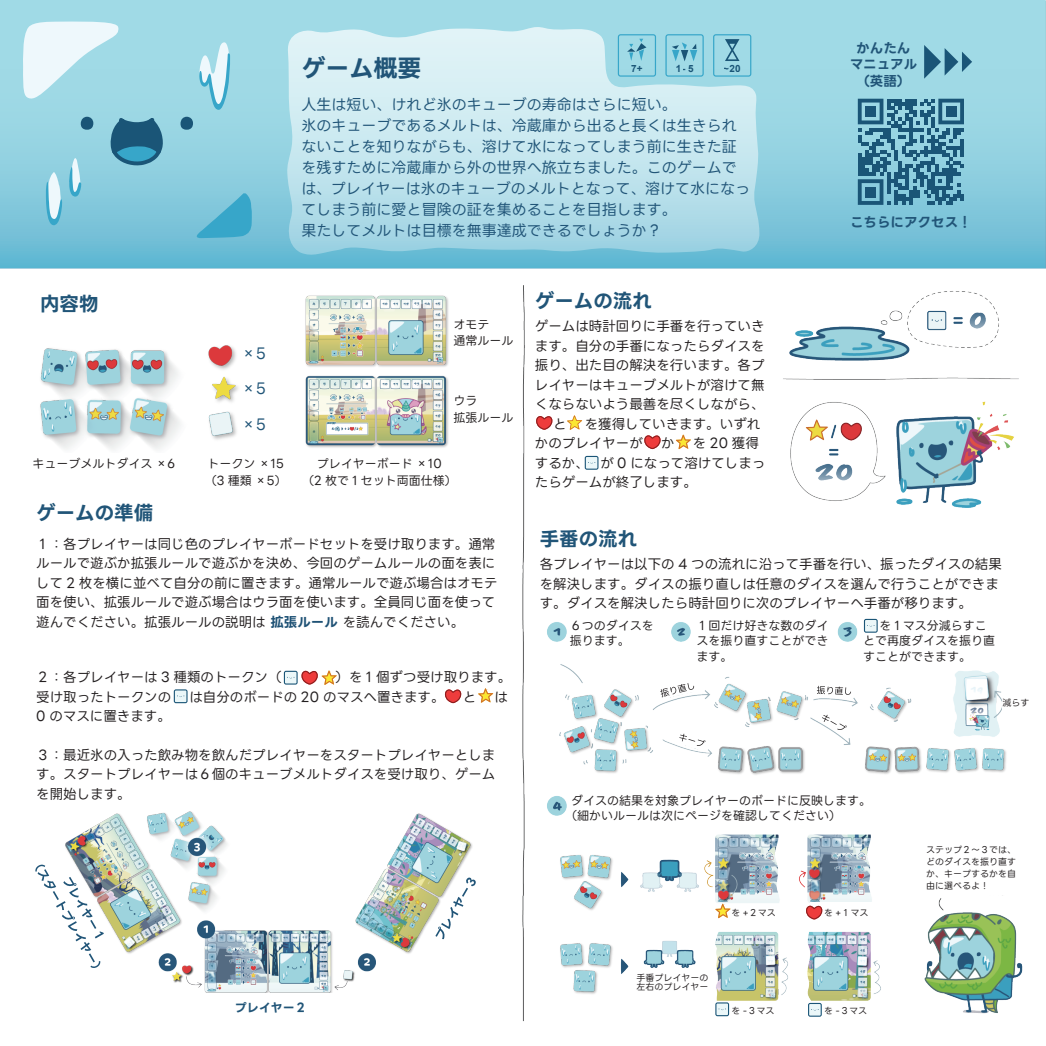
<style>
.page{position:relative;width:1046px;height:1046px;background:#fff}
.page>*{position:absolute;margin:0;border:0;box-sizing:border-box;transform-origin:0 0}
.t1{font:700 24px "LINE Seed JP App TTF";color:#215578}
.t2{font:700 19.5px "LINE Seed JP OTF";color:#215578}
.t3{font:15px/21px "LINE Seed JP OTF";color:#215578}
.t4{font:13.5px/19.5px "LINE Seed JP OTF";color:#231f20}
.t5{font:700 13.5px/16.5px "LINE Seed JP OTF";color:#215578;text-align:center}
.t6{font:12px/15px "LINE Seed JP OTF";color:#231f20}
.t7{font:700 12px "LINE Seed JP OTF";color:#215578}
.t8{font:700 9.9px "Arial";color:#1a5577}
.t9{font:9px/12px "LINE Seed JP OTF";color:#231f20}
.s1{font-weight:700;color:#1f5275}
</style>
<div class="page">
<img style="left:0;top:0;width:1046px;height:1022px">
<div style="left:0;top:0;width:1044px;height:267px;background:#a0dae6"></div>
<svg style="left:0;top:98px;width:1044px;height:169px"></svg>
<svg style="left:22px;top:21px;width:230px;height:217px"></svg>
<svg style="left:283px;top:27px;width:476px;height:230px"></svg>
<svg style="left:857px;top:99px;width:107px;height:106px"></svg>
<div style="left:865px;top:106px;width:11px;height:11px;background:#1a5577"></div>
<div style="left:945px;top:106px;width:11px;height:11px;background:#1a5577"></div>
<div style="left:865px;top:186px;width:11px;height:11px;background:#1a5577"></div>
<svg style="left:713px;top:34px;width:38px;height:43px"></svg>
<svg style="left:618px;top:34px;width:38px;height:43px"></svg>
<svg style="left:665px;top:34px;width:38px;height:43px"></svg>
<svg style="left:924px;top:45px;width:48px;height:34px"></svg>
<div style="left:22px;top:273px;width:156px;height:67px;background:#fff"></div>
<div style="left:23px;top:498px;width:489px;height:276px;background:#fff"></div>
<div style="left:537px;top:285px;width:234px;height:221px;background:#fff"></div>
<div style="left:540px;top:528px;width:448px;height:78px;background:#fff"></div>
<div style="left:572px;top:606px;width:86px;height:39px;background:#fff"></div>
<div style="left:694px;top:616px;width:129px;height:43px;background:#fff"></div>
<div style="left:863px;top:616px;width:141px;height:43px;background:#fff"></div>
<div style="left:856px;top:642px;width:86px;height:42px;background:#fff"></div>
<div style="left:572px;top:793px;width:334px;height:26px;background:#fff"></div>
<div style="left:651px;top:834px;width:41px;height:21px;background:#fff"></div>
<div style="left:634px;top:969px;width:70px;height:25px;background:#fff"></div>
<div style="left:531px;top:953px;width:24px;height:25px;background:#fff"></div>
<div style="left:921px;top:841px;width:99px;height:53px;background:#fff"></div>
<div style="left:711px;top:904px;width:66px;height:20px;background:#fff"></div>
<div style="left:726px;top:1001px;width:66px;height:20px;background:#fff"></div>
<div style="left:817px;top:1001px;width:66px;height:20px;background:#fff"></div>
<div style="left:810px;top:902px;width:65px;height:20px;background:#fff"></div>
<div style="left:880px;top:1000px;width:41px;height:22px;background:#fff"></div>
<div style="left:820px;top:682px;width:28px;height:14px;background:#fff"></div>
<div style="left:1002px;top:698px;width:29px;height:14px;background:#fff"></div>
<div style="left:193px;top:993px;width:158px;height:25px;background:#fff"></div>
<div style="left:184px;top:447px;width:117px;height:51px;background:#fff"></div>
<div style="left:312px;top:451px;width:138px;height:51px;background:#fff"></div>
<div style="left:453px;top:321px;width:61px;height:136px;background:#fff"></div>
<div style="left:241px;top:327px;width:36px;height:115px;background:#fff"></div>
<div style="left:46px;top:453px;width:125px;height:32px;background:#fff"></div>
<svg style="left:21px;top:839px;width:120px;height:166px"></svg>
<svg style="left:402px;top:841px;width:101px;height:150px"></svg>
<svg style="left:653px;top:671px;width:48px;height:29px"></svg>
<svg style="left:817px;top:686px;width:34px;height:9px"></svg>
<svg style="left:676px;top:724px;width:32px;height:26px"></svg>
<svg style="left:821px;top:709px;width:27px;height:24px"></svg>
<svg style="left:284px;top:670px;width:53px;height:15px"></svg>
<svg style="left:174px;top:689px;width:13px;height:14px"></svg>
<svg style="left:445px;top:689px;width:16px;height:14px"></svg>
<svg style="left:478px;top:688px;width:15px;height:15px"></svg>
<svg style="left:584px;top:456px;width:14px;height:14px"></svg>
<svg style="left:715px;top:1002px;width:14px;height:14px"></svg>
<svg style="left:808px;top:1002px;width:13px;height:14px"></svg>
<svg style="left:864px;top:619px;width:13px;height:13px"></svg>
<svg style="left:567px;top:415px;width:15px;height:15px"></svg>
<svg style="left:536px;top:415px;width:16px;height:15px"></svg>
<svg style="left:676px;top:434px;width:15px;height:15px"></svg>
<svg style="left:644px;top:435px;width:16px;height:14px"></svg>
<svg style="left:715px;top:903px;width:15px;height:15px"></svg>
<svg style="left:806px;top:905px;width:16px;height:14px"></svg>
<h2 class="t2" style="left:40px;top:292px;width:60px">内容物</h2>
<p class="t6" style="left:32px;top:457px;width:144px">キューブメルトダイス ×6</p>
<h2 class="t2" style="left:36px;top:501px;width:118px">ゲームの準備</h2>
<h1 class="t1" style="left:301px;top:54px;width:121px">ゲーム概要</h1>
<p class="t8" style="left:631px;top:61px;width:13px">7+</p>
<p class="t8" style="left:675px;top:61px;width:19px">1- 5</p>
<p class="t8" style="left:723px;top:61px;width:18px">~20</p>
<p class="t3" style="left:301px;top:95px;width:450px">人生は短い、けれど氷のキューブの寿命はさらに短い。<br>氷のキューブであるメルトは、冷蔵庫から出ると長くは生きられないことを知りながらも、溶けて水になってしまう前に生きた証を残すために冷蔵庫から外の世界へ旅立ちました。このゲームでは、プレイヤーは氷のキューブのメルトとなって、溶けて水になってしまう前に愛と冒険の証を集めることを目指します。<br>果たしてメルトは目標を無事達成できるでしょうか？</p>
<p class="t3" style="left:241px;top:343px;width:27px">×5</p>
<p class="t3" style="left:241px;top:378px;width:27px">×5</p>
<p class="t3" style="left:241px;top:414px;width:27px">×5</p>
<p class="t6" style="left:453px;top:317px;width:61px;line-height:16.5px">オモテ<br>通常ルール</p>
<p class="t6" style="left:453px;top:393px;width:61px;line-height:16.5px">ウラ<br>拡張ルール</p>
<p class="t6" style="left:205px;top:456px;width:84px;line-height:16.5px">トークン ×15（3 種類 ×5）</p>
<p class="t6" style="left:302px;top:456px;width:156px;line-height:16.5px;text-align:center">プレイヤーボード ×10<br>（2 枚で 1 セット両面仕様）</p>
<h2 class="t2" style="left:535px;top:290px;width:118px">ゲームの流れ</h2>
<p class="t4" style="left:535px;top:317px;width:232px">ゲームは時計回りに手番を行っていきます。自分の手番になったらダイスを振り、出た目の解決を行います。各プレイヤーはキューブメルトが溶けて無くならないよう最善を尽くしながら、　 と　 を獲得していきます。いずれかのプレイヤーが 　か 　を 20 獲得するか、　 が 0 になって溶けてしまったらゲームが終了します。</p>
<p class="t5" style="left:849px;top:40px;width:69px">かんたんマニュアル（英語）</p>
<p class="t5" style="left:850px;top:214px;width:123px">こちらにアクセス！</p>
<p class="t4" style="left:36px;top:534px;width:463px">１：各プレイヤーは同じ色のプレイヤーボードセットを受け取ります。通常ルールで遊ぶか拡張ルールで遊ぶかを決め、今回のゲームルールの面を表にして 2 枚を横に並べて自分の前に置きます。通常ルールで遊ぶ場合はオモテ面を使い、拡張ルールで遊ぶ場合はウラ面を使います。全員同じ面を使って遊んでください。拡張ルールの説明は <span class="s1">拡張ルール</span> を読んでください。</p>
<p class="t4" style="left:36px;top:668px;width:476px">２：各プレイヤーは 3 種類のトークン（　　　　）を１個ずつ受け取ります。受け取ったトークンの　 は自分のボードの 20 のマスへ置きます。　 と　 は<br>0 のマスに置きます。</p>
<p class="t4" style="left:36px;top:745px;width:460px;text-align:justify">３：最近氷の入った飲み物を飲んだプレイヤーをスタートプレイヤーとします。スタートプレイヤーは６個のキューブメルトダイスを受け取り、ゲームを開始します。</p>
<p class="t7" style="left:235px;top:1000px;width:73px">プレイヤー２</p>
<h2 class="t2" style="left:540px;top:527px;width:99px">手番の流れ</h2>
<p class="t4" style="left:540px;top:555px;width:463px">各プレイヤーは以下の 4 つの流れに沿って手番を行い、振ったダイスの結果を解決します。ダイスの振り直しは任意のダイスを選んで行うことができます。ダイスを解決したら時計回りに次のプレイヤーへ手番が移ります。</p>
<p class="t6" style="left:570px;top:619px;width:85px">６つのダイスを振ります。</p>
<p class="t6" style="left:696px;top:619px;width:133px;text-align:justify">１回だけ好きな数のダイスを振り直すことができます。</p>
<p class="t6" style="left:863px;top:619px;width:133px">　 を 1 マス分減らすことで再度ダイスを振り直すことができます。</p>
<p class="t6" style="left:565px;top:794px;width:307px;text-indent:6px">ダイスの結果を対象プレイヤーのボードに反映します。（細かいルールは次にページを確認してください）</p>
<p class="t9" style="left:636px;top:973px;width:73px;line-height:9px">手番プレイヤーの左右のプレイヤー</p>
<p class="t9" style="left:731px;top:906px;width:46px">を +２マス</p>
<p class="t9" style="left:731px;top:1004px;width:44px">を -３マス</p>
<p class="t9" style="left:824px;top:906px;width:46px">を +１マス</p>
<p class="t9" style="left:824px;top:1005px;width:44px">を -３マス</p>
<p class="t9" style="left:1002px;top:697px;width:28px">減らす</p>
<p class="t9" style="left:926px;top:843px;width:91px;text-align:justify">ステップ２～３では、どのダイスを振り直すか、キープするかを自由に選べるよ！</p>
</div>
